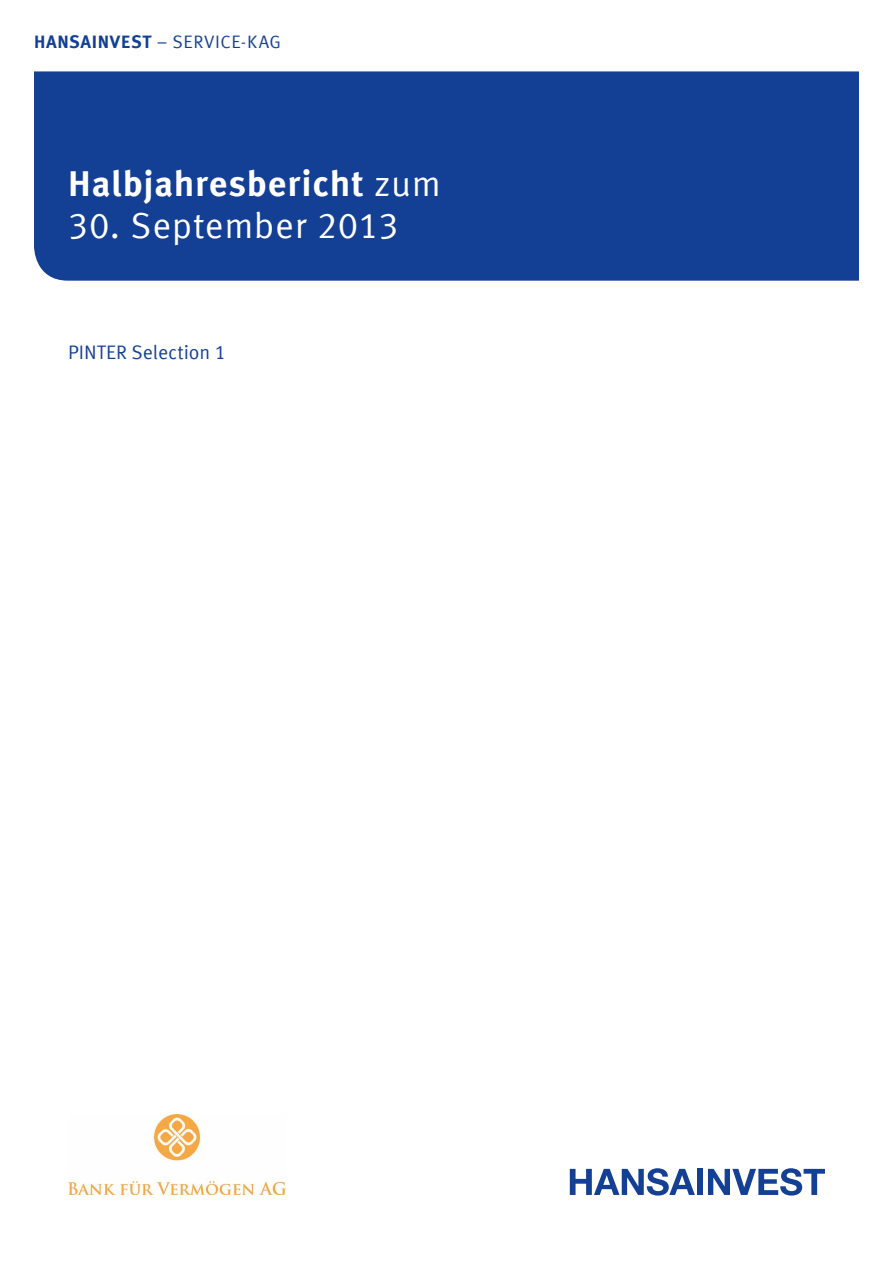
<style>
.page{position:relative;width:893px;height:1263px;background:#fff}
.page>*{position:absolute;margin:0;border:0;box-sizing:border-box;transform-origin:0 0}
.t1{font:700 36px "Meta Offc Pro";letter-spacing:.02em;color:#fff}
.t2{font:36px "Meta Offc Pro Norm";letter-spacing:.015em;color:#fff}
.t3{font:19.5px "Meta Offc Pro Norm";color:#134094}
.t4{font:18px "Meta Offc Pro Norm";letter-spacing:.03em;color:#134094}
.s1{font-family:"Meta Offc Pro";font-weight:700}
.s2{font-family:"Meta Offc Pro Norm";font-weight:400}
</style>
<div class="page">
<div style="left:34px;top:71px;width:825px;height:210px;background:#134094"></div>
<svg style="left:570px;top:1168px;width:125px;height:27px"></svg>
<div style="left:697px;top:1169px;width:6px;height:26px;background:#134094"></div>
<svg style="left:708px;top:1168px;width:117px;height:27px"></svg>
<img style="left:68px;top:1115px;width:217px;height:80px">
<p class="t4" style="left:34px;top:28px;width:249px"><span class="s1">HANSAINVEST</span> – SERVICE-KAG</p>
<h1 class="t1" style="left:68px;top:155px;width:374px">Halbjahresbericht <span class="s2">zum</span></h1>
<h1 class="t2" style="left:68px;top:198px;width:333px">30. September 2013</h1>
<p class="t3" style="left:68px;top:338px;width:159px">PINTER Selection 1</p>
</div>
